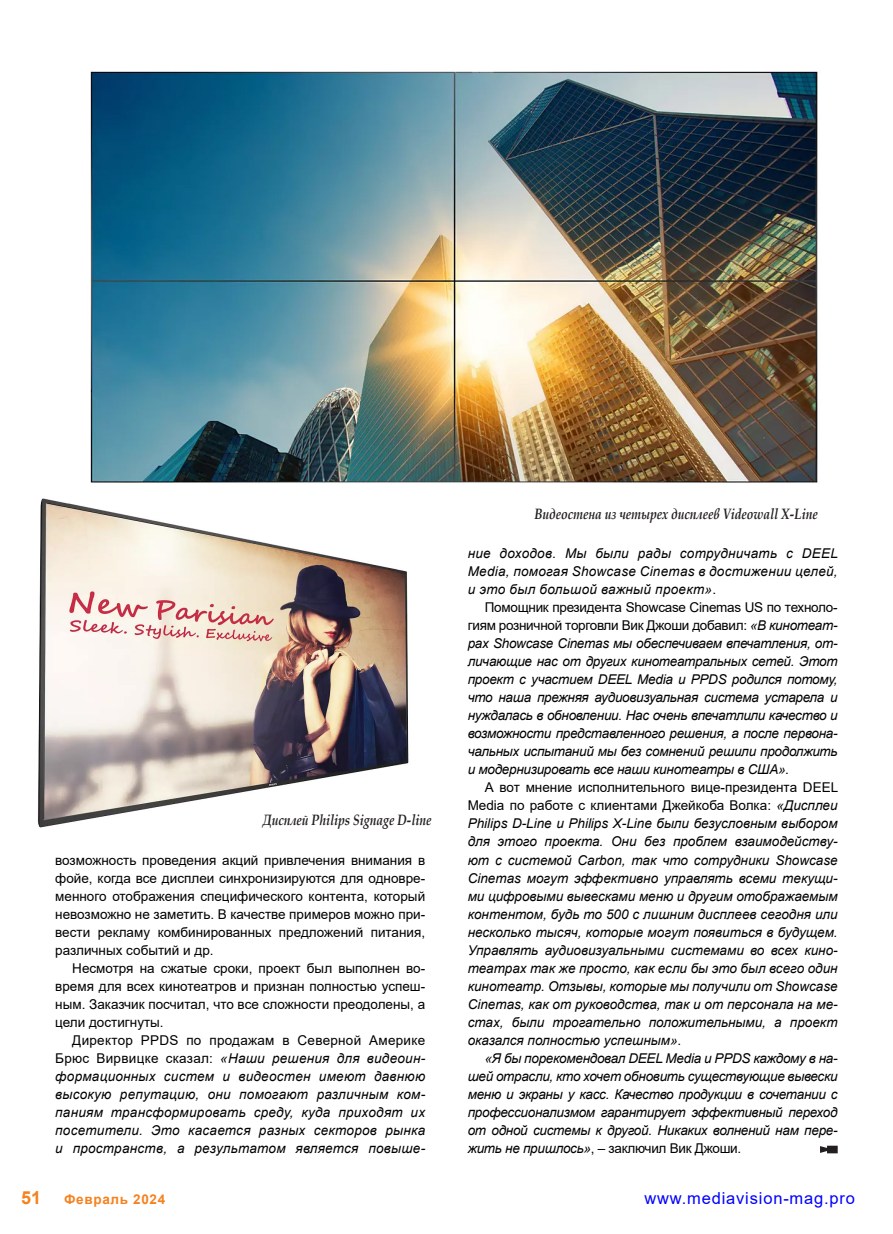
<style>
.page{position:relative;width:893px;height:1234px;background:#fff}
.page>*{position:absolute;margin:0;border:0;box-sizing:border-box;transform-origin:0 0}
.t1{font:700 18px "Arial";color:#f58220}
.t2{font:16.5px "Arial";letter-spacing:.05em;color:#00f}
.t3{font:italic 700 15px "Book Antiqua";color:#231f20;scale:.8 1}
.t4{font:italic 13.5px/18px "Arial";color:#000;text-align:justify}
.t5{font:13.5px/18px "Arial";color:#000;text-align:justify}
.t6{font:700 13.5px "Arial";letter-spacing:.05em;color:#f58220}
.s1{font-style:normal}
</style>
<div class="page">
<img style="left:90px;top:71px;width:728px;height:412px">
<img style="left:37px;top:498px;width:372px;height:330px">
<svg style="left:820px;top:1145px;width:18px;height:7px"></svg>
<p class="t3" style="left:263px;top:809px;width:213px">Дисплей Philips Signage D-line</p>
<p class="t5" style="left:55px;top:850px;width:371px">возможность проведения акций привлечения внимания в фойе, когда все дисплеи синхронизируются для одновре&shy;менного отображения специфического контента, который невозможно не заметить. В качестве примеров можно при&shy;вести рекламу комбинированных предложений питания, различных событий и др.</p>
<p class="t5" style="left:55px;top:958px;width:371px;text-indent:17px">Несмотря на сжатые сроки, проект был выполнен во&shy;время для всех кинотеатров и признан полностью успеш&shy;ным. Заказчик посчитал, что все сложности преодолены, а цели достигнуты.</p>
<p class="t4" style="left:55px;top:1030px;width:371px;text-indent:17px"><span class="s1">Директор PPDS по продажам в Северной Америке Брюс Вирвицке сказал:</span> «Наши решения для видеоин&shy;формационных систем и видеостен имеют давнюю высокую репутацию, они помогают различным ком&shy;паниям трансформировать среду, куда приходят их посетители. Это касается разных секторов рынка и пространств, а результатом является повыше-</p>
<p class="t3" style="left:534px;top:503px;width:356px">Видеостена из четырех дисплеев Videowall X-Line</p>
<p class="t4" style="left:468px;top:544px;width:372px">ние доходов. Мы были рады сотрудничать с DEEL Media, помогая Showcase Cinemas в достижении целей, и это был большой важный проект»<span class="s1">.</span></p>
<p class="t4" style="left:468px;top:598px;width:371px;text-indent:17px"><span class="s1">Помощник президента Showcase Cinemas US по техноло&shy;гиям розничной торговли Вик Джоши добавил:</span> «В кинотеат&shy;рах Showcase Cinemas мы обеспечиваем впечатления, от&shy;личающие нас от других кинотеатральных сетей. Этот проект с участием DEEL Media и PPDS родился потому, что наша прежняя аудиовизуальная система устарела и нуждалась в обновлении. Нас очень впечатлили качество и возможности представленного решения, а после первона&shy;чальных испытаний мы без сомнений решили продолжить и модернизировать все наши кинотеатры в США»<span class="s1">.</span></p>
<p class="t4" style="left:468px;top:778px;width:372px;text-indent:17px"><span class="s1">А вот мнение исполнительного вице-президента DEEL Media по работе с клиентами Джейкоба Волка:</span> «Дисплеи Philips D-Line и Philips X-Line были безусловным выбором для этого проекта. Они без проблем взаимодейству&shy;ют с системой Carbon, так что сотрудники Showcase Cinemas могут эффективно управлять всеми текущи&shy;ми цифровыми вывесками меню и другим отображаемым контентом, будь то 500 с лишним дисплеев сегодня или несколько тысяч, которые могут появиться в будущем.<br>Управлять аудиовизуальными системами во всех кино&shy;театрах так же просто, как если бы это был всего один кинотеатр. Отзывы, которые мы получили от Showcase Cinemas, как от руководства, так и от персонала на ме&shy;стах, были трогательно положительными, а проект оказался полностью успешным»<span class="s1">.</span></p>
<p class="t4" style="left:468px;top:1048px;width:371px;text-indent:17px">«Я бы порекомендовал DEEL Media и PPDS каждому в на&shy;шей отрасли, кто хочет обновить существующие вывески меню и экраны у касс. Качество продукции в сочетании с профессионализмом гарантирует эффективный переход от одной системы к другой. Никаких волнений нам пере&shy;жить не пришлось»<span class="s1">, – заключил Вик Джоши.</span></p>
<h1 class="t1" style="left:21px;top:1184px;width:22px">51</h1>
<p class="t6" style="left:64px;top:1189px;width:103px">Февраль 2024</p>
<p class="t2" style="left:644px;top:1186px;width:212px">www.mediavision-mag.pro</p>
</div>
